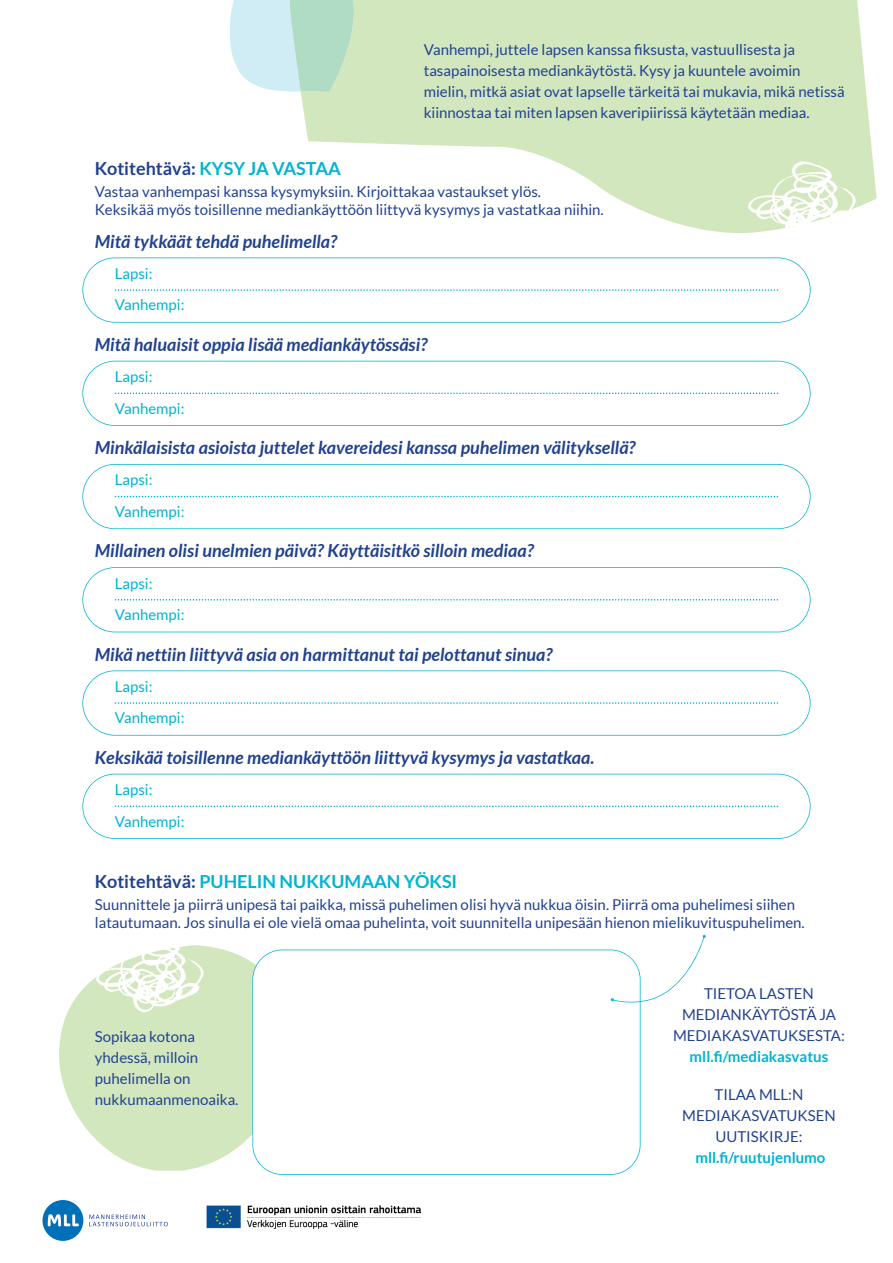
<style>
.page{position:relative;width:893px;height:1263px;background:#fff}
.page>*{position:absolute;margin:0;border:0;box-sizing:border-box;transform-origin:0 0}
.t1{font:italic 700 18px "Lato";color:#22428f}
.t2{font:700 18px "Lato";color:#00b4d2}
.t3{font:700 18px "Lato";color:#22428f}
.t4{font:15px/21px "Lato";color:#22428f}
.t5{font:15px/31.5px "Lato";color:#00b4d2}
.t6{font:700 15px "Lato";color:#00b4d2}
.s1{color:#00b4d2}
.s2{color:#22428f}
</style>
<div class="page">
<svg style="left:59px;top:948px;width:193px;height:223px;fill:#d3e7bf"></svg>
<img style="left:84px;top:945px;width:134px;height:77px">
<svg style="left:301px;top:0;width:576px;height:233px;fill:#d3e7bf"></svg>
<svg style="left:229px;top:0;width:129px;height:92px;background:#c6e6dc"></svg>
<svg style="left:252px;top:949px;width:389px;height:226px"></svg>
<img style="left:736px;top:144px;width:134px;height:89px">
<svg style="left:82px;top:257px;width:729px;height:66px"></svg>
<svg style="left:115px;top:289px;width:663px;height:2px"></svg>
<svg style="left:82px;top:361px;width:729px;height:65px"></svg>
<svg style="left:115px;top:393px;width:663px;height:1px"></svg>
<svg style="left:82px;top:464px;width:729px;height:65px"></svg>
<svg style="left:115px;top:496px;width:663px;height:1px"></svg>
<svg style="left:82px;top:567px;width:729px;height:65px"></svg>
<svg style="left:115px;top:599px;width:663px;height:1px"></svg>
<svg style="left:82px;top:670px;width:729px;height:66px"></svg>
<svg style="left:115px;top:702px;width:663px;height:2px"></svg>
<svg style="left:82px;top:774px;width:729px;height:65px"></svg>
<svg style="left:115px;top:805px;width:663px;height:2px"></svg>
<svg style="left:611px;top:935px;width:95px;height:70px"></svg>
<img style="left:207px;top:1205px;width:214px;height:23px">
<div style="left:43px;top:1200px;width:40px;height:41px;background:#0070b9;border-radius:50%"></div>
<svg style="left:48px;top:1214px;width:31px;height:12px"></svg>
<svg style="left:89px;top:1214px;width:79px;height:12px"></svg>
<p class="t4" style="left:424px;top:39px;width:422px">Vanhempi, juttele lapsen kanssa fiksusta, vastuullisesta ja tasapainoisesta mediankäytöstä. Kysy ja kuuntele avoimin mielin, mitkä asiat ovat lapselle tärkeitä tai mukavia, mikä netissä kiinnostaa tai miten lapsen kaveripiirissä käytetään mediaa.</p>
<p class="t3" style="left:95px;top:158px;width:247px">Kotitehtävä: <span class="s1">KYSY JA VASTAA</span></p>
<p class="t4" style="left:95px;top:183px;width:510px;line-height:18px">Vastaa vanhempasi kanssa kysymyksiin. Kirjoittakaa vastaukset ylös.<br>Keksikää myös toisillenne mediankäyttöön liittyvä kysymys ja vastatkaa niihin.</p>
<p class="t1" style="left:95px;top:231px;width:244px">Mitä tykkäät tehdä puhelimella?</p>
<p class="t5" style="left:115px;top:258px;width:71px">Lapsi:<br>Vanhempi:</p>
<p class="t1" style="left:95px;top:334px;width:334px">Mitä haluaisit oppia lisää mediankäytössäsi?</p>
<p class="t5" style="left:115px;top:361px;width:71px">Lapsi:<br>Vanhempi:</p>
<p class="t1" style="left:95px;top:437px;width:542px">Minkälaisista asioista juttelet kavereidesi kanssa puhelimen välityksellä?</p>
<p class="t5" style="left:115px;top:464px;width:71px">Lapsi:<br>Vanhempi:</p>
<p class="t1" style="left:95px;top:540px;width:441px">Millainen olisi unelmien päivä? Käyttäisitkö silloin mediaa?</p>
<p class="t5" style="left:115px;top:567px;width:71px">Lapsi:<br>Vanhempi:</p>
<p class="t1" style="left:95px;top:644px;width:459px">Mikä nettiin liittyvä asia on harmittanut tai pelottanut sinua?</p>
<p class="t5" style="left:115px;top:671px;width:71px">Lapsi:<br>Vanhempi:</p>
<p class="t1" style="left:95px;top:747px;width:501px">Keksikää toisillenne mediankäyttöön liittyvä kysymys ja vastatkaa.</p>
<p class="t5" style="left:115px;top:774px;width:71px">Lapsi:<br>Vanhempi:</p>
<p class="t2" style="left:95px;top:871px;width:364px"><span class="s2">Kotitehtävä:</span> PUHELIN NUKKUMAAN YÖKSI</p>
<p class="t4" style="left:95px;top:895px;width:711px;line-height:18px">Suunnittele ja piirrä unipesä tai paikka, missä puhelimen olisi hyvä nukkua öisin. Piirrä oma puhelimesi siihen latautumaan. Jos sinulla ei ole vielä omaa puhelinta, voit suunnitella unipesään hienon mielikuvituspuhelimen.</p>
<p class="t4" style="left:95px;top:1026px;width:145px">Sopikaa kotona yhdessä, milloin puhelimella on nukkumaanmenoaika.</p>
<p class="t4" style="left:673px;top:983px;width:173px;text-align:center">TIETOA LASTEN<br>MEDIANKÄYTÖSTÄ JA<br>MEDIAKASVATUKSESTA:</p>
<p class="t6" style="left:690px;top:1048px;width:140px">mll.fi/mediakasvatus</p>
<p class="t4" style="left:682px;top:1084px;width:155px;text-align:center">TILAA MLL:N<br>MEDIAKASVATUKSEN<br>UUTISKIRJE:</p>
<p class="t6" style="left:695px;top:1149px;width:131px">mll.fi/ruutujenlumo</p>
</div>
